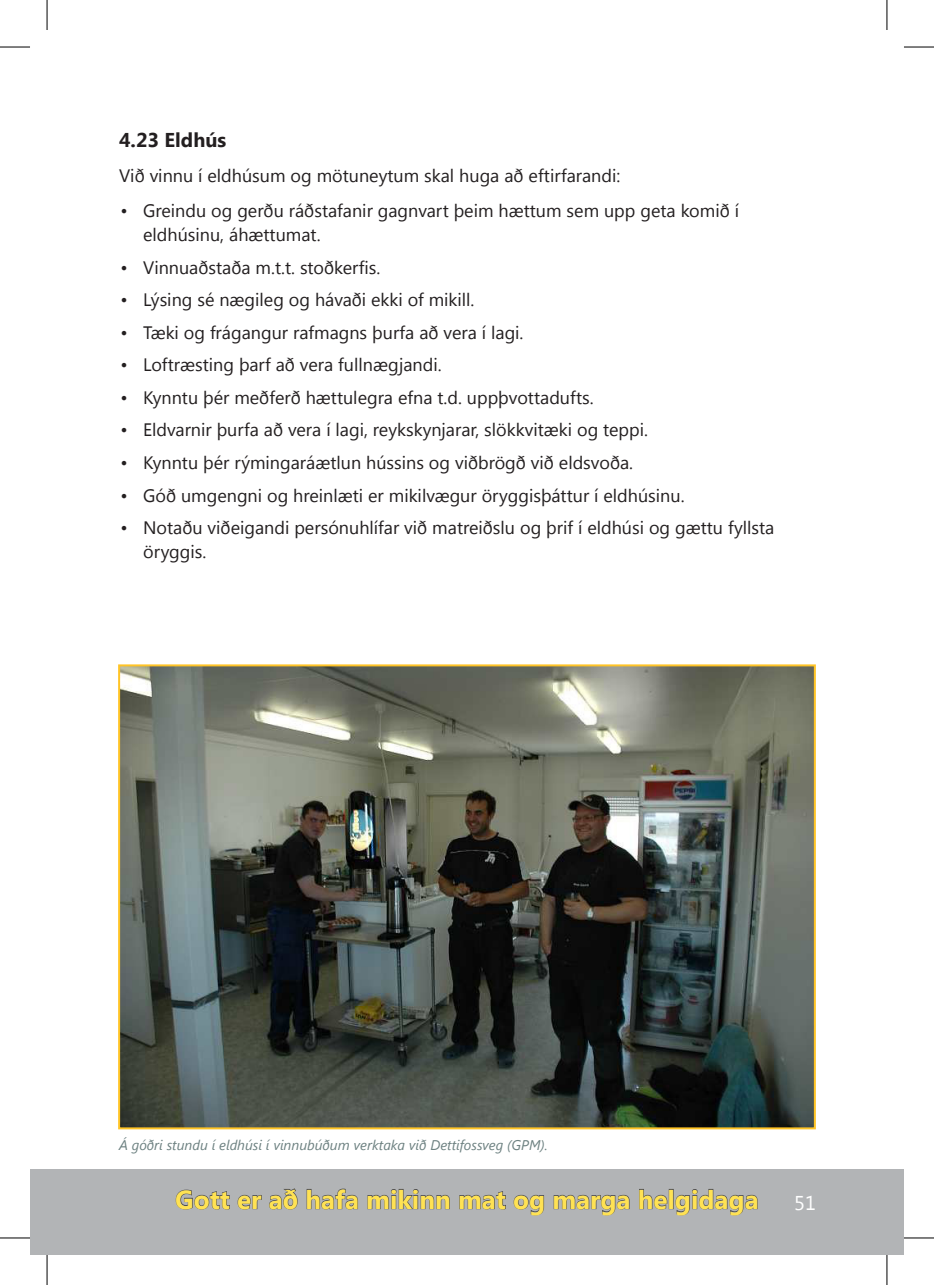
<style>
.page{position:relative;width:934px;height:1285px;background:#fff}
.page>*{position:absolute;margin:0;border:0;box-sizing:border-box;transform-origin:0 0}
.t1{font:700 26px "Segoe UI";color:#ffe253}
.t2{font:700 20px "Segoe UI";color:#231f20}
.t3{font:20px "Segoe UI";color:#fff}
.t4{font:18px/24px "Segoe UI";color:#231f20}
.t5{font:italic 14px "Segoe UI";color:#6d8181}
</style>
<div class="page">
<div style="left:47px;top:1170px;width:856px;height:85px;background:#b2b4b6"></div>
<div style="left:30px;top:1170px;width:17px;height:85px;background:#b2b4b6"></div>
<svg style="left:175px;top:1189px;width:55px;height:21px"></svg>
<svg style="left:237px;top:1194px;width:25px;height:16px"></svg>
<svg style="left:269px;top:1188px;width:29px;height:22px"></svg>
<svg style="left:306px;top:1188px;width:52px;height:22px"></svg>
<svg style="left:367px;top:1189px;width:83px;height:20px"></svg>
<svg style="left:459px;top:1191px;width:47px;height:19px"></svg>
<svg style="left:513px;top:1194px;width:31px;height:21px"></svg>
<svg style="left:553px;top:1194px;width:77px;height:21px"></svg>
<svg style="left:639px;top:1189px;width:28px;height:21px"></svg>
<div style="left:668px;top:1189px;width:5px;height:20px;border:1px solid #4d4d4f"></div>
<svg style="left:675px;top:1189px;width:82px;height:26px"></svg>
<img style="left:121px;top:667px;width:691px;height:459px">
<div style="left:118px;top:664px;width:697px;height:465px;border:2px solid #ffc426"></div>
<hr style="left:0;top:47px;width:30px;height:1px;background:#000">
<hr style="left:903px;top:47px;width:30px;height:1px;background:#000">
<hr style="left:0;top:1237px;width:30px;height:1px;background:#000">
<hr style="left:903px;top:1237px;width:30px;height:1px;background:#000">
<hr style="left:47px;top:0;width:1px;height:30px;background:#000">
<hr style="left:47px;top:1255px;width:1px;height:30px;background:#000">
<hr style="left:886px;top:0;width:1px;height:30px;background:#000">
<hr style="left:886px;top:1255px;width:1px;height:30px;background:#000">
<p class="t2" style="left:119px;top:125px;width:109px">4.23 Eldhús</p>
<p class="t4" style="left:119px;top:163px;width:502px">Við vinnu í eldhúsum og mötuneytum skal huga að eftirfarandi:</p>
<p class="t4" style="left:143px;top:198px;width:597px;text-indent:-23px">• Greindu og gerðu ráðstafanir gagnvart þeim hættum sem upp geta komið í eldhúsinu, áhættumat.</p>
<p class="t4" style="left:120px;top:255px;width:261px">• Vinnuaðstaða m.t.t. stoðkerfis.</p>
<p class="t4" style="left:120px;top:287px;width:355px">• Lýsing sé nægileg og hávaði ekki of mikill.</p>
<p class="t4" style="left:120px;top:320px;width:404px">• Tæki og frágangur rafmagns þurfa að vera í lagi.</p>
<p class="t4" style="left:120px;top:352px;width:322px">• Loftræsting þarf að vera fullnægjandi.</p>
<p class="t4" style="left:120px;top:385px;width:474px">• Kynntu þér meðferð hættulegra efna t.d. uppþvottadufts.</p>
<p class="t4" style="left:120px;top:417px;width:529px">• Eldvarnir þurfa að vera í lagi, reykskynjarar, slökkvitæki og teppi.</p>
<p class="t4" style="left:120px;top:450px;width:514px">• Kynntu þér rýmingaráætlun hússins og viðbrögð við eldsvoða.</p>
<p class="t4" style="left:120px;top:482px;width:565px">• Góð umgengni og hreinlæti er mikilvægur öryggisþáttur í eldhúsinu.</p>
<p class="t4" style="left:143px;top:515px;width:632px;text-indent:-23px">• Notaðu viðeigandi persónuhlífar við matreiðslu og þrif í eldhúsi og gættu fyllsta öryggis.</p>
<p class="t5" style="left:119px;top:1135px;width:430px">Á góðri stundu í eldhúsi í vinnubúðum verktaka við Dettifossveg (GPM).</p>
<h1 class="t1" style="left:175px;top:1180px;width:584px">Gott er að hafa mikinn mat og marga helgidaga</h1>
<p class="t3" style="left:793px;top:1189px;width:23px">51</p>
</div>
